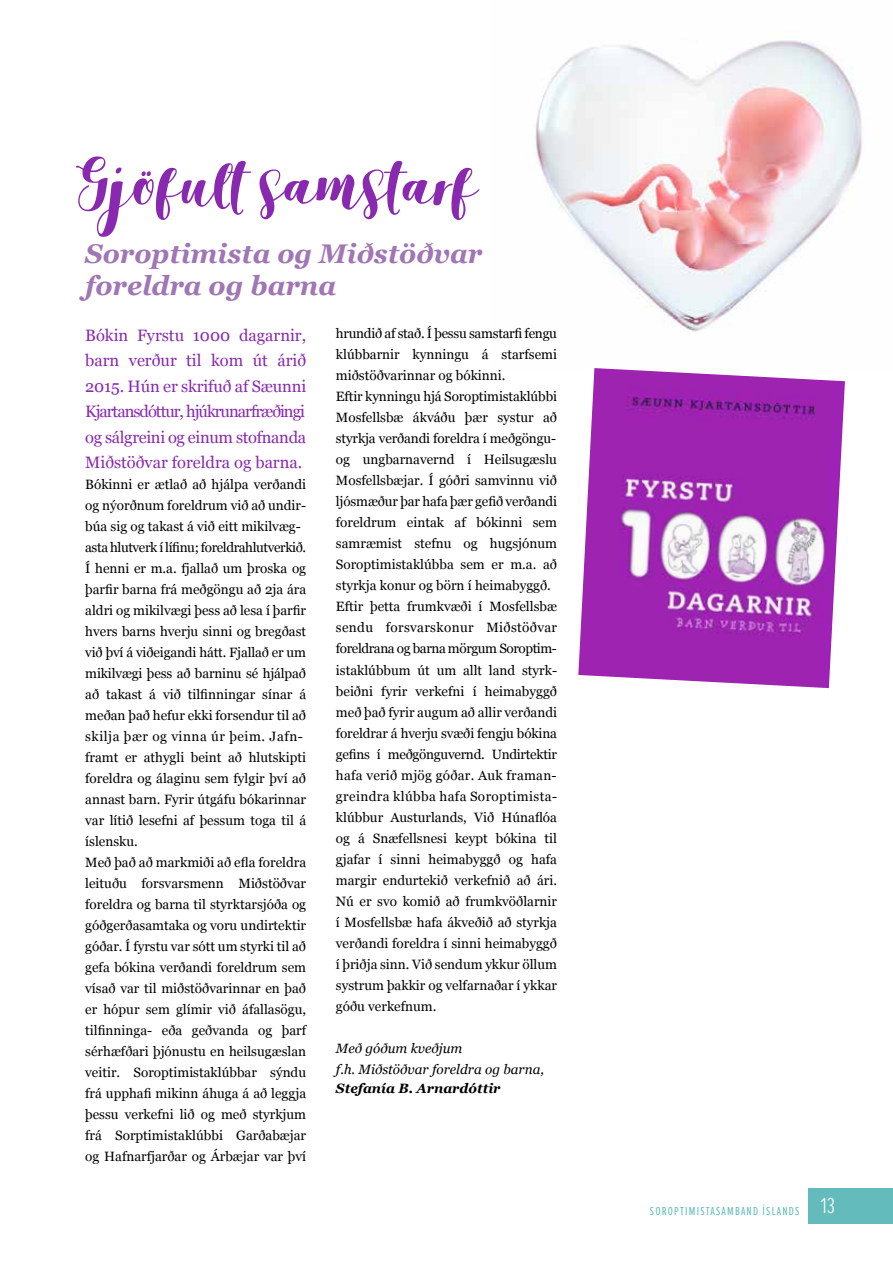
<style>
.page{position:relative;width:893px;height:1263px;background:#fff}
.page>*{position:absolute;margin:0;border:0;box-sizing:border-box;transform-origin:0 0}
.t1{font:54.45px "Salmela Script";color:#8929af}
.t2{font:italic 700 27px/31.5px "Georgia";color:#a076b4}
.t3{font:16.5px/25.5px "Georgia";color:#8929af;text-align:justify}
.t4{font:13.5px/21px "Georgia";color:#000}
.t5{font:italic 13.5px/21px "Georgia";color:#000}
.t6{font:italic 700 13.5px "Georgia";color:#000}
.t7{font:12px "Proxima Nova Ex Cn";letter-spacing:.1em;color:#64bbbc}
</style>
<div class="page">
<div style="left:808px;top:1188px;width:85px;height:36px;background:#64bbbc"></div>
<img style="left:534px;top:40px;width:328px;height:292px">
<img style="left:578px;top:368px;width:267px;height:320px">
<h1 class="t1" style="left:77px;top:147px;width:403px">Gjöfult samstarf</h1>
<h2 class="t2" style="left:85px;top:237px;width:399px">Soroptimista og Miðstöðvar foreldra og barna</h2>
<p class="t4" style="left:336px;top:323px;width:223px">hrundið af stað. Í þessu samstarfi fengu klúbbarnir kynningu á starfsemi miðstöðvarinnar og bókinni.<br>Eftir kynningu hjá Soroptimistaklúbbi Mosfellsbæ ákváðu þær systur að styrkja verðandi foreldra í meðgöngu&shy;og ungbarnavernd í Heilsugæslu Mosfellsbæjar. Í góðri samvinnu við ljósmæður þar hafa þær gefið verðandi foreldrum eintak af bókinni sem samræmist stefnu og hugsjónum Soroptimistaklúbba sem er m.a. að styrkja konur og börn í heimabyggð.<br>Eftir þetta frumkvæði í Mosfellsbæ sendu forsvarskonur Miðstöðvar foreldrana og barna mörgum Soroptim&shy;istaklúbbum út um allt land styrk&shy;beiðni fyrir verkefni í heimabyggð með það fyrir augum að allir verðandi foreldrar á hverju svæði fengju bókina gefins í meðgönguvernd. Undirtektir hafa verið mjög góðar. Auk framan&shy;greindra klúbba hafa Soroptimista&shy;klúbbur Austurlands, Við Húnaflóa og á Snæfellsnesi keypt bókina til gjafar í sinni heimabyggð og hafa margir endurtekið verkefnið að ári.<br>Nú er svo komið að frumkvöðlarnir í Mosfellsbæ hafa ákveðið að styrkja verðandi foreldra í sinni heimabyggð í þriðja sinn. Við sendum ykkur öllum systrum þakkir og velfarnaðar í ykkar góðu verkefnum.</p>
<p class="t5" style="left:336px;top:1037px;width:210px">Með góðum kveðjum<br>f.h. Miðstöðvar foreldra og barna,</p>
<p class="t6" style="left:336px;top:1078px;width:166px">Stefanía B. Arnardóttir</p>
<p class="t3" style="left:85px;top:321px;width:222px">Bókin Fyrstu 1000 dagarnir, barn verður til kom út árið 2015. Hún er skrifuð af Sæunni Kjartansdóttur, hjúkrunarfræðingi og sálgreini og einum stofnanda Miðstöðvar foreldra og barna.</p>
<p class="t4" style="left:85px;top:473px;width:222px">Bókinni er ætlað að hjálpa verðandi og nýorðnum foreldrum við að undir&shy;búa sig og takast á við eitt mikilvæg&shy;asta hlutverk í lífinu; foreldrahlutverkið.<br>Í henni er m.a. fjallað um þroska og þarfir barna frá meðgöngu að 2ja ára aldri og mikilvægi þess að lesa í þarfir hvers barns hverju sinni og bregðast við því á viðeigandi hátt. Fjallað er um mikilvægi þess að barninu sé hjálpað að takast á við tilfinningar sínar á meðan það hefur ekki forsendur til að skilja þær og vinna úr þeim. Jafn&shy;framt er athygli beint að hlutskipti foreldra og álaginu sem fylgir því að annast barn. Fyrir útgáfu bókarinnar var lítið lesefni af þessum toga til á íslensku.<br>Með það að markmiði að efla foreldra leituðu forsvarsmenn Miðstöðvar foreldra og barna til styrktarsjóða og góðgerðasamtaka og voru undirtektir góðar. Í fyrstu var sótt um styrki til að gefa bókina verðandi foreldrum sem vísað var til miðstöðvarinnar en það er hópur sem glímir við áfallasögu, tilfinninga- eða geðvanda og þarf sérhæfðari þjónustu en heilsugæslan veitir. Soroptimistaklúbbar sýndu frá upphafi mikinn áhuga á að leggja þessu verkefni lið og með styrkjum frá Sorptimistaklúbbi Garðabæjar og Hafnarfjarðar og Árbæjar var því</p>
<p class="t7" style="left:650px;top:1206px;width:187px">SOROPTIMISTASAMBAND ÍSLANDS <sup>13</sup></p>
</div>
